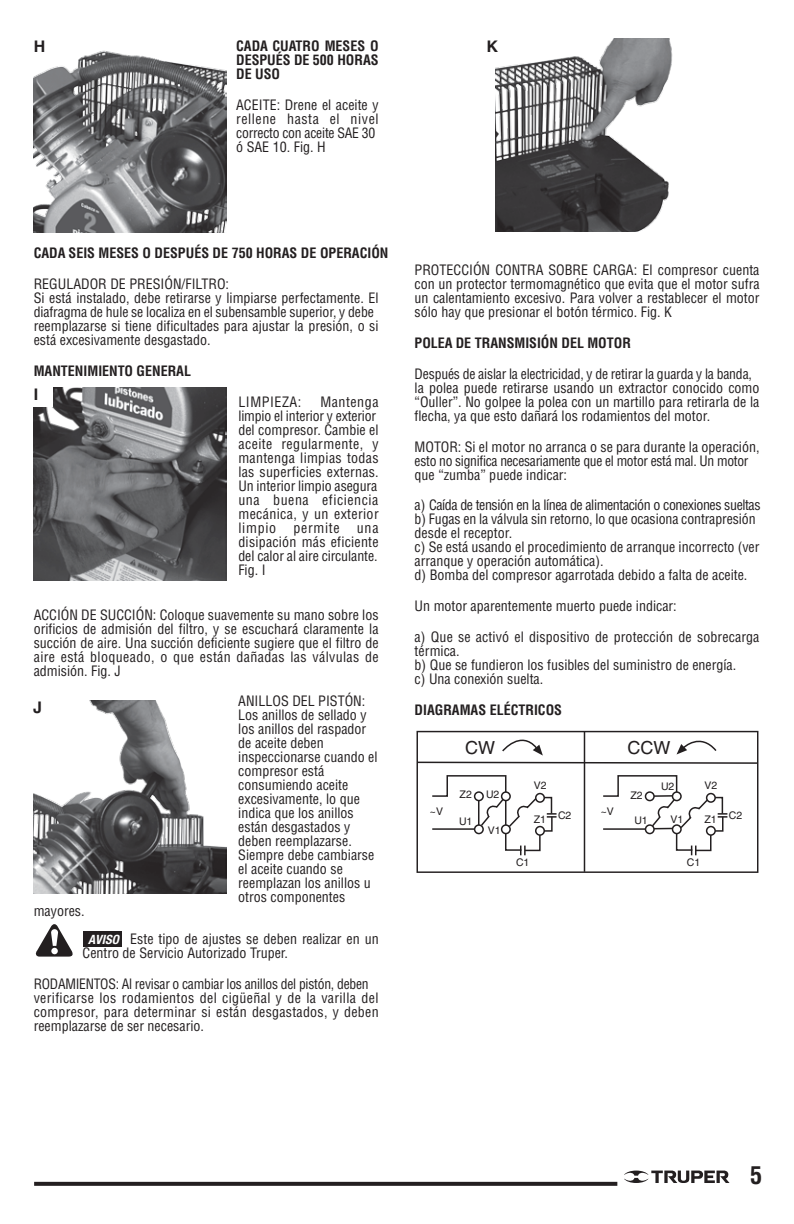
<style>
.page{position:relative;width:794px;height:1224px;background:#fff}
.page>*{position:absolute;margin:0;border:0;box-sizing:border-box;transform-origin:0 0}
.t1{font:700 condensed 24px "Helvetica";color:#231f20}
.t2{font:18px "Helvetica";color:#231f20}
.t3{font:700 16px "Helvetica";color:#231f20}
.t4{font:condensed 14px/14px "Helvetica";color:#231f20}
.t5{font:condensed 14px/14px "Helvetica";letter-spacing:.02em;color:#231f20}
.t6{font:700 condensed 14px/14px "Helvetica";color:#231f20;text-align:justify}
.t7{font:condensed 14px "Helvetica";letter-spacing:.04em;color:#231f20}
.t8{font:italic 700 condensed 12.8px "Helvetica Neue LT Std";color:#fff}
.t9{font:10.4px "Helvetica";color:#231f20}
</style>
<div class="page">
<img style="left:33px;top:387px;width:193px;height:193px">
<img style="left:33px;top:700px;width:193px;height:194px">
<img style="left:33px;top:50px;width:193px;height:183px">
<img style="left:495px;top:39px;width:178px;height:193px">
<div style="left:416px;top:731px;width:342px;height:142px;border:1px solid #231f20"></div>
<hr style="left:584px;top:732px;width:1px;height:140px;background:#231f20">
<svg style="left:416px;top:730px;width:342px;height:35px"></svg>
<svg style="left:34px;top:1182px;width:583px;height:4px;background:#2c2829"></svg>
<svg style="left:624px;top:1171px;width:105px;height:12px"></svg>
<svg style="left:432px;top:775px;width:124px;height:80px"></svg>
<svg style="left:603px;top:775px;width:124px;height:80px"></svg>
<svg style="left:35px;top:924px;width:38px;height:33px"></svg>
<div style="left:31px;top:384px;width:21px;height:23px;background:#fff"></div>
<div style="left:83px;top:931px;width:39px;height:16px;background:#231f20"></div>
<p class="t3" style="left:34px;top:37px;width:13px">H</p>
<p class="t6" style="left:236px;top:39px;width:144px">CADA CUATRO MESES O DESPUÉS DE 500 HORAS DE USO</p>
<p class="t4" style="left:236px;top:98px;width:144px">ACEITE: Drene el aceite y rellene hasta el nivel correcto con aceite SAE 30 ó SAE 10. Fig. H</p>
<p class="t3" style="left:486px;top:36px;width:13px">K</p>
<p class="t6" style="left:34px;top:246px;width:356px">CADA SEIS MESES O DESPUÉS DE 750 HORAS DE OPERACIÓN</p>
<p class="t4" style="left:34px;top:277px;width:346px">REGULADOR DE PRESIÓN/FILTRO:<br>Si está instalado, debe retirarse y limpiarse perfectamente. El diafragma de hule se localiza en el subensamble superior, y debe reemplazarse si tiene dificultades para ajustar la presión, o si está excesivamente desgastado.</p>
<p class="t6" style="left:34px;top:364px;width:159px">MANTENIMIENTO GENERAL</p>
<p class="t7" style="left:238px;top:393px;width:64px">LIMPIEZA:</p>
<p class="t3" style="left:34px;top:384px;width:6px">I</p>
<p class="t4" style="left:238px;top:395px;width:142px;text-indent:82px">Mantenga limpio el interior y exterior del compresor. Cambie el aceite regularmente, y mantenga limpias todas las superficies externas.<br>Un interior limpio asegura una buena eficiencia mecánica, y un exterior limpio permite una disipación más eficiente del calor al aire circulante.<br>Fig. I</p>
<p class="t4" style="left:34px;top:607px;width:346px;text-align:justify">ACCIÓN DE SUCCIÓN: Coloque suavemente su mano sobre los orificios de admisión del filtro, y se escuchará claramente la succión de aire. Una succión deficiente sugiere que el filtro de aire está bloqueado, o que están dañadas las válvulas de admisión. Fig. J</p>
<p class="t4" style="left:238px;top:694px;width:141px">ANILLOS DEL PISTÓN:<br>Los anillos de sellado y los anillos del raspador de aceite deben inspeccionarse cuando el compresor está consumiendo aceite excesivamente, lo que indica que los anillos están desgastados y deben reemplazarse.<br>Siempre debe cambiarse el aceite cuando se reemplazan los anillos u otros componentes</p>
<p class="t4" style="left:34px;top:904px;width:52px">mayores.</p>
<p class="t4" style="left:83px;top:932px;width:297px;text-indent:48px">Este tipo de ajustes se deben realizar en un<br>Centro de Servicio Autorizado Truper.</p>
<p class="t5" style="left:34px;top:977px;width:346px">RODAMIENTOS: Al revisar o cambiar los anillos del pistón, deben verificarse los rodamientos del cigüeñal y de la varilla del compresor, para determinar si están desgastados, y deben reemplazarse de ser necesario.</p>
<p class="t3" style="left:33px;top:698px;width:10px">J</p>
<p class="t8" style="left:88px;top:932px;width:32px">AVISO</p>
<p class="t4" style="left:414px;top:263px;width:346px;text-align:justify">PROTECCIÓN CONTRA SOBRE CARGA: El compresor cuenta con un protector termomagnético que evita que el motor sufra un calentamiento excesivo. Para volver a restablecer el motor sólo hay que presionar el botón térmico. Fig. K</p>
<p class="t6" style="left:414px;top:336px;width:218px">POLEA DE TRANSMISIÓN DEL MOTOR</p>
<p class="t4" style="left:414px;top:367px;width:346px">Después de aislar la electricidad, y de retirar la guarda y la banda, la polea puede retirarse usando un extractor conocido como “Ouller”. No golpee la polea con un martillo para retirarla de la flecha, ya que esto dañará los rodamientos del motor.</p>
<p class="t4" style="left:414px;top:439px;width:346px">MOTOR: Si el motor no arranca o se para durante la operación, esto no significa necesariamente que el motor está mal. Un motor que “zumba” puede indicar:</p>
<p class="t4" style="left:414px;top:498px;width:347px">a) Caída de tensión en la línea de alimentación o conexiones sueltas b) Fugas en la válvula sin retorno, lo que ocasiona contrapresión desde el receptor.<br>c) Se está usando el procedimiento de arranque incorrecto (ver arranque y operación automática).<br>d) Bomba del compresor agarrotada debido a falta de aceite.</p>
<p class="t4" style="left:414px;top:591px;width:346px;line-height:30.8px">Un motor aparentemente muerto puede indicar:<br>a) Que se activó el dispositivo de protección de sobrecarga</p>
<p class="t4" style="left:414px;top:644px;width:323px">térmica.<br>b) Que se fundieron los fusibles del suministro de energía. c) Una conexión suelta.</p>
<p class="t6" style="left:414px;top:703px;width:149px">DIAGRAMAS ELÉCTRICOS</p>
<p class="t9" style="left:430px;top:806px;width:15px">~V</p>
<p class="t2" style="left:465px;top:737px;width:31px">CW</p>
<p class="t2" style="left:627px;top:737px;width:44px">CCW</p>
<p class="t9" style="left:459px;top:788px;width:14px">Z2</p>
<p class="t9" style="left:459px;top:816px;width:15px">U1</p>
<p class="t9" style="left:486px;top:789px;width:15px">U2</p>
<p class="t9" style="left:488px;top:824px;width:14px">V1</p>
<p class="t9" style="left:533px;top:779px;width:14px">V2</p>
<p class="t9" style="left:533px;top:813px;width:14px">Z1</p>
<p class="t9" style="left:558px;top:810px;width:15px">C2</p>
<p class="t9" style="left:601px;top:806px;width:15px">~V</p>
<p class="t9" style="left:630px;top:790px;width:14px">Z2</p>
<p class="t9" style="left:634px;top:814px;width:15px">U1</p>
<p class="t9" style="left:661px;top:780px;width:15px">U2</p>
<p class="t9" style="left:670px;top:813px;width:14px">V1</p>
<p class="t9" style="left:704px;top:779px;width:14px">V2</p>
<p class="t9" style="left:704px;top:813px;width:14px">Z1</p>
<p class="t9" style="left:516px;top:856px;width:15px">C1</p>
<p class="t9" style="left:687px;top:856px;width:15px">C1</p>
<p class="t9" style="left:729px;top:810px;width:15px">C2</p>
<h1 class="t1" style="left:750px;top:1160px;width:13px">5</h1>
</div>
